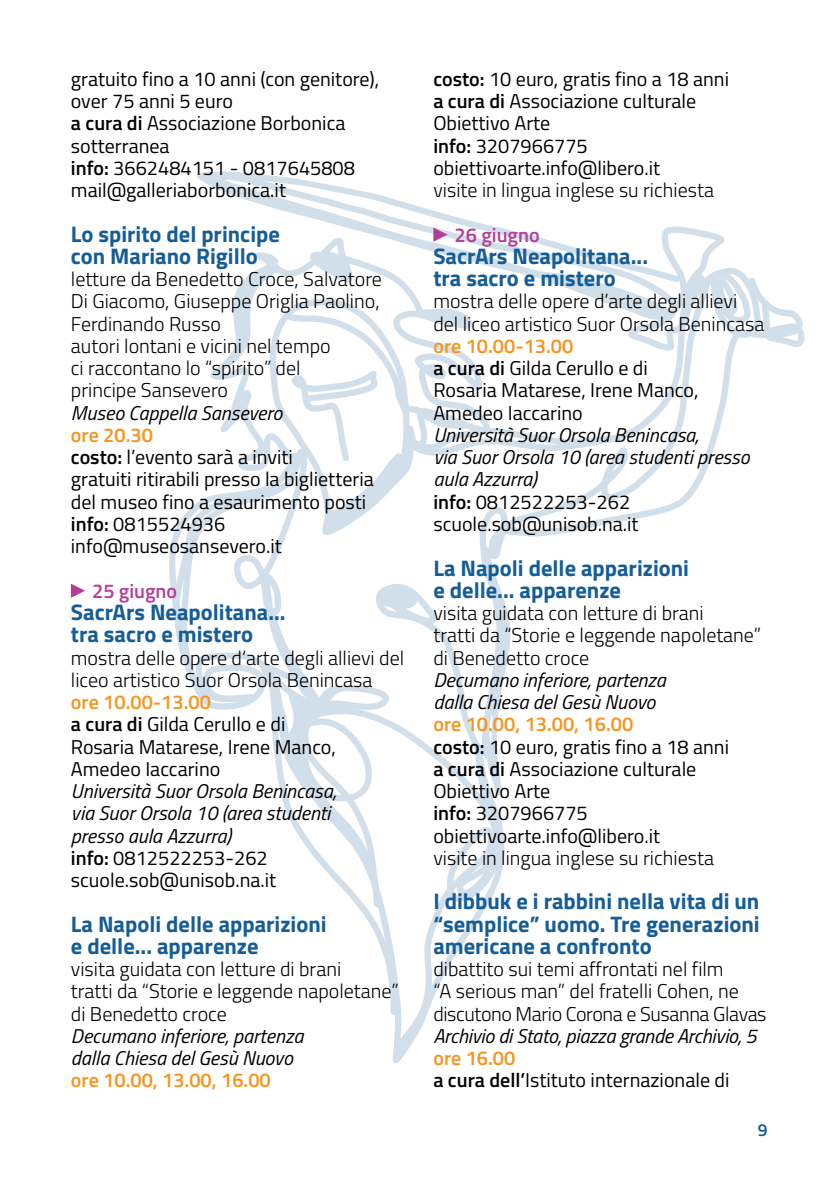
<style>
.page{position:relative;width:837px;height:1191px;background:#fff}
.page>*{position:absolute;margin:0;border:0;box-sizing:border-box;transform-origin:0 0}
.t1{font:700 22.5px/22.2px "Titillium";color:#155d97}
.t2{font:20px/22.2px "Titillium";color:#000}
.t3{font:300 20px/22.2px "Titillium";color:#000}
.t4{font:italic 20px/22.2px "Titillium";color:#000}
.t5{font:600 20px "Titillium";color:#f7941e}
.t6{font:600 20px "Titillium";color:#b43e97}
.t7{font:600 17.5px "Titillium";color:#155d97}
.s1{font-weight:600}
.s2{font-weight:600;color:#f7941e}
.s3{font-weight:600;font-style:normal}
.s4{font-style:normal}
</style>
<div class="page">
<svg style="left:724px;top:268px;width:24px;height:70px;fill:#d1dfea"></svg>
<svg style="left:748px;top:277px;width:56px;height:70px"></svg>
<svg style="left:218px;top:173px;width:459px;height:54px"></svg>
<svg style="left:724px;top:330px;width:17px;height:81px"></svg>
<svg style="left:71px;top:583px;width:14px;height:15px"></svg>
<svg style="left:169px;top:227px;width:555px;height:828px"></svg>
<p class="t2" style="left:71px;top:67px;width:310px">gratuito fino a 10 anni (con genitore), over 75 anni 5 euro<br><span class="s1">a cura di</span> Associazione Borbonica sotterranea<br><span class="s1">info:</span> 3662484151 - 0817645808 mail@galleriaborbonica.it</p>
<p class="t1" style="left:71px;top:221px;width:210px">Lo spirito del principe con Mariano Rigillo</p>
<p class="t3" style="left:71px;top:267px;width:312px">letture da Benedetto Croce, Salvatore<br>Di Giacomo, Giuseppe Origlia Paolino,<br>Ferdinando Russo<br>autori lontani e vicini nel tempo<br>ci raccontano lo “spirito” del<br>principe Sansevero</p>
<p class="t4" style="left:71px;top:400px;width:213px">Museo Cappella Sansevero</p>
<p class="t2" style="left:71px;top:423px;width:304px"><span class="s2">ore 20.30<br></span><span class="s1">costo:</span> l’evento sarà a inviti<br>gratuiti ritirabili presso la biglietteria del museo fino a esaurimento posti <span class="s1">info:</span> 0815524936 info@museosansevero.it</p>
<p class="t6" style="left:92px;top:576px;width:87px">25 giugno</p>
<p class="t1" style="left:71px;top:600px;width:216px">SacrArs Neapolitana... tra sacro e mistero</p>
<p class="t3" style="left:71px;top:645px;width:334px">mostra delle opere d’arte degli allievi del liceo artistico Suor Orsola Benincasa</p>
<p class="t2" style="left:71px;top:690px;width:266px"><span class="s2">ore 10.00-13.00<br></span><span class="s1">a cura di</span> Gilda Cerullo e di<br>Rosaria Matarese, Irene Manco,<br>Amedeo Iaccarino</p>
<p class="t4" style="left:71px;top:779px;width:267px">Università Suor Orsola Benincasa, via Suor Orsola 10 (area studenti presso aula Azzurra)<br><span class="s3">info:</span> <span class="s4">0812522253-262 scuole.sob@unisob.na.it</span></p>
<p class="t1" style="left:71px;top:911px;width:257px">La Napoli delle apparizioni e delle... apparenze</p>
<p class="t3" style="left:71px;top:957px;width:329px">visita guidata con letture di brani<br>tratti da “Storie e leggende napoletane” di Benedetto croce</p>
<p class="t4" style="left:71px;top:1023px;width:234px">Decumano inferiore, partenza dalla Chiesa del Gesù Nuovo</p>
<p class="t5" style="left:71px;top:1065px;width:201px">ore 10.00, 13.00, 16.00</p>
<p class="t2" style="left:433px;top:67px;width:297px"><span class="s1">costo:</span> 10 euro, gratis fino a 18 anni <span class="s1">a cura di</span> Associazione culturale<br>Obiettivo Arte<br><span class="s1">info:</span> 3207966775 obiettivoarte.info@libero.it</p>
<p class="t3" style="left:433px;top:178px;width:282px">visite in lingua inglese su richiesta</p>
<p class="t6" style="left:454px;top:220px;width:87px">26 giugno</p>
<p class="t1" style="left:433px;top:244px;width:216px">SacrArs Neapolitana... tra sacro e mistero</p>
<p class="t3" style="left:433px;top:289px;width:332px">mostra delle opere d’arte degli allievi del liceo artistico Suor Orsola Benincasa</p>
<p class="t2" style="left:433px;top:334px;width:266px"><span class="s2">ore 10.00-13.00<br></span><span class="s1">a cura di</span> Gilda Cerullo e di<br>Rosaria Matarese, Irene Manco,<br>Amedeo Iaccarino</p>
<p class="t4" style="left:433px;top:423px;width:317px">Università Suor Orsola Benincasa,<br>via Suor Orsola 10 (area studenti presso aula Azzurra)<br><span class="s3">info:</span> <span class="s4">0812522253-262 scuole.sob@unisob.na.it</span></p>
<p class="t1" style="left:433px;top:555px;width:257px">La Napoli delle apparizioni e delle... apparenze</p>
<p class="t3" style="left:433px;top:601px;width:329px">visita guidata con letture di brani<br>tratti da “Storie e leggende napoletane” di Benedetto croce</p>
<p class="t4" style="left:433px;top:667px;width:234px">Decumano inferiore, partenza dalla Chiesa del Gesù Nuovo</p>
<p class="t2" style="left:433px;top:712px;width:297px"><span class="s2">ore 10.00, 13.00, 16.00<br></span><span class="s1">costo:</span> 10 euro, gratis fino a 18 anni <span class="s1">a cura di</span> Associazione culturale<br>Obiettivo Arte<br><span class="s1">info:</span> 3207966775 obiettivoarte.info@libero.it</p>
<p class="t3" style="left:433px;top:845px;width:282px">visite in lingua inglese su richiesta</p>
<p class="t1" style="left:433px;top:889px;width:328px;text-align:justify">I dibbuk e i rabbini nella vita di un “semplice” uomo. Tre generazioni americane a confronto</p>
<p class="t3" style="left:433px;top:957px;width:334px">dibattito sui temi affrontati nel film<br>“A serious man” del fratelli Cohen, ne discutono Mario Corona e Susanna Glavas</p>
<p class="t4" style="left:433px;top:1023px;width:325px">Archivio di Stato, piazza grande Archivio, 5</p>
<p class="t2" style="left:433px;top:1046px;width:297px"><span class="s2">ore 16.00<br></span><span class="s1">a cura dell’</span>Istituto internazionale di</p>
<p class="t7" style="left:757px;top:1116px;width:11px">9</p>
</div>
